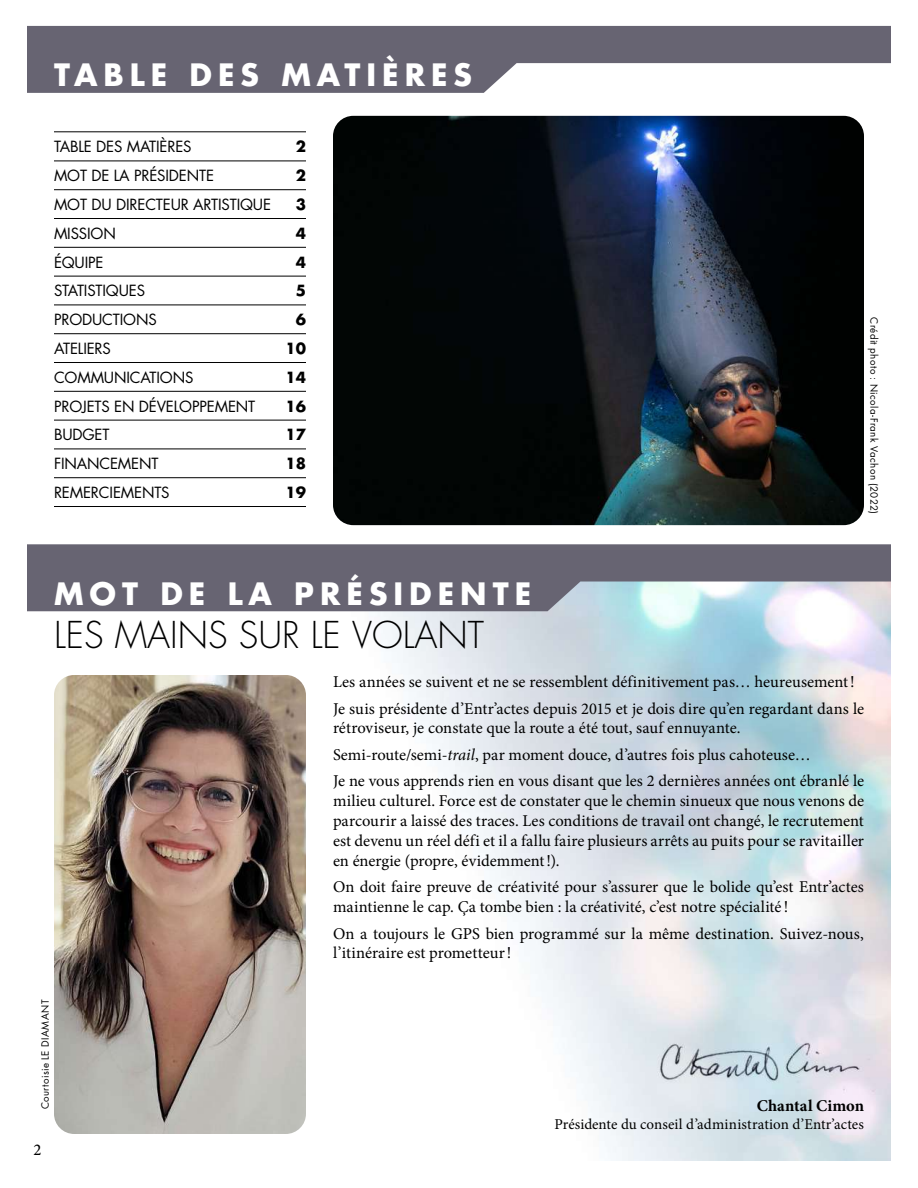
<style>
.page{position:relative;width:918px;height:1188px;background:#fff}
.page>*{position:absolute;margin:0;border:0;box-sizing:border-box;transform-origin:0 0}
.t1{font:300 36px "Futura Std";color:#000}
.t2{font:700 30px "Futura Std";letter-spacing:.2em;color:#fff}
.t3{font:16.5px/19.8px "Minion Pro";color:#000}
.t4{font:700 16.5px "Minion Pro";letter-spacing:.005em;color:#000}
.t5{font:500 16.5px "Minion Pro";color:#000}
.t6{font:15px "Futura Std";letter-spacing:-.01em;color:#000}
.t7{font:15px "Minion Pro";letter-spacing:.005em;color:#000}
.t8{font:700 15px "Futura Std";letter-spacing:-.01em;color:#000}
.t9{font:9.75px "Futura Std";letter-spacing:.04em;color:#000}
.s1{font-style:italic}
</style>
<div class="page">
<img style="left:311px;top:611px;width:580px;height:550px">
<svg style="left:27px;top:544px;width:864px;height:67px;background:#7a7a87"></svg>
<svg style="left:27px;top:26px;width:864px;height:67px;fill:#676472"></svg>
<img style="left:333px;top:116px;width:531px;height:409px">
<img style="left:54px;top:675px;width:252px;height:459px">
<hr style="left:54px;top:131px;width:252px;height:1px;background:#000">
<hr style="left:54px;top:161px;width:252px;height:1px;background:#000">
<hr style="left:54px;top:189px;width:252px;height:1px;background:#000">
<hr style="left:54px;top:218px;width:252px;height:1px;background:#000">
<hr style="left:54px;top:247px;width:252px;height:1px;background:#000">
<hr style="left:54px;top:276px;width:252px;height:1px;background:#000">
<hr style="left:54px;top:305px;width:252px;height:1px;background:#000">
<hr style="left:54px;top:333px;width:252px;height:1px;background:#000">
<hr style="left:54px;top:362px;width:252px;height:1px;background:#000">
<hr style="left:54px;top:391px;width:252px;height:1px;background:#000">
<hr style="left:54px;top:420px;width:252px;height:1px;background:#000">
<hr style="left:54px;top:449px;width:252px;height:1px;background:#000">
<hr style="left:54px;top:477px;width:252px;height:1px;background:#000">
<hr style="left:54px;top:506px;width:252px;height:1px;background:#000">
<h2 class="t2" style="left:54px;top:55px;width:420px">TABLE DES MATIÈRES</h2>
<p class="t6" style="left:54px;top:137px;width:139px">TABLE DES MATIÈRES</p>
<p class="t8" style="left:296px;top:137px;width:12px">2</p>
<p class="t6" style="left:54px;top:166px;width:162px">MOT DE LA PRÉSIDENTE</p>
<p class="t8" style="left:296px;top:166px;width:12px">2</p>
<p class="t6" style="left:54px;top:195px;width:219px">MOT DU DIRECTEUR ARTISTIQUE</p>
<p class="t8" style="left:296px;top:194px;width:12px">3</p>
<p class="t6" style="left:54px;top:224px;width:63px">MISSION</p>
<p class="t8" style="left:296px;top:223px;width:12px">4</p>
<p class="t6" style="left:54px;top:253px;width:51px">ÉQUIPE</p>
<p class="t8" style="left:296px;top:252px;width:12px">4</p>
<p class="t6" style="left:54px;top:281px;width:93px">STATISTIQUES</p>
<p class="t8" style="left:296px;top:281px;width:12px">5</p>
<p class="t6" style="left:54px;top:310px;width:104px">PRODUCTIONS</p>
<p class="t8" style="left:296px;top:310px;width:12px">6</p>
<p class="t6" style="left:54px;top:339px;width:59px">ATELIERS</p>
<p class="t8" style="left:286px;top:338px;width:22px">10</p>
<p class="t6" style="left:54px;top:368px;width:141px">COMMUNICATIONS</p>
<p class="t8" style="left:286px;top:367px;width:22px">14</p>
<p class="t6" style="left:54px;top:397px;width:203px">PROJETS EN DÉVELOPPEMENT</p>
<p class="t8" style="left:286px;top:396px;width:22px">16</p>
<p class="t6" style="left:54px;top:425px;width:57px">BUDGET</p>
<p class="t8" style="left:286px;top:425px;width:22px">17</p>
<p class="t6" style="left:54px;top:454px;width:106px">FINANCEMENT</p>
<p class="t8" style="left:286px;top:454px;width:22px">18</p>
<p class="t6" style="left:54px;top:483px;width:117px">REMERCIEMENTS</p>
<p class="t8" style="left:286px;top:482px;width:22px">19</p>
<h2 class="t2" style="left:54px;top:574px;width:479px">MOT DE LA PRÉSIDENTE</h2>
<h1 class="t1" style="left:54px;top:613px;width:432px">LES MAINS SUR LE VOLANT</h1>
<p class="t9" style="left:880px;top:317px;width:198px;rotate:90deg">Crédit photo : Nicola-Frank Vachon (2022)</p>
<p class="t9" style="left:39px;top:1109px;width:111px;rotate:-90deg">Courtoisie LE DIAMANT</p>
<p class="t5" style="left:33px;top:1138px;width:9px">2</p>
<p class="t3" style="left:333px;top:669px;width:533px;line-height:26.5px">Les années se suivent et ne se ressemblent définitivement pas… heureusement!<br>Je suis présidente d’Entr’actes depuis 2015 et je dois dire qu’en regardant dans le</p>
<p class="t3" style="left:333px;top:715px;width:533px;line-height:26.5px">rétroviseur, je constate que la route a été tout, sauf ennuyante.<br>Semi-route/semi-<span class="s1">trail</span>, par moment douce, d’autres fois plus cahoteuse…<br>Je ne vous apprends rien en vous disant que les 2 dernières années ont ébranlé le</p>
<p class="t3" style="left:333px;top:791px;width:533px;text-align:justify">milieu culturel. Force est de constater que le chemin sinueux que nous venons de parcourir a laissé des traces. Les conditions de travail ont changé, le recrutement est devenu un réel défi et il a fallu faire plusieurs arrêts au puits pour se ravitailler en énergie (propre, évidemment!).</p>
<p class="t3" style="left:333px;top:877px;width:532px">On doit faire preuve de créativité pour s’assurer que le bolide qu’est Entr’actes maintienne le cap. Ça tombe bien : la créativité, c’est notre spécialité !</p>
<p class="t3" style="left:333px;top:923px;width:532px">On a toujours le GPS bien programmé sur la même destination. Suivez-nous, l’itinéraire est prometteur!</p>
<p class="t4" style="left:757px;top:1094px;width:109px">Chantal Cimon</p>
<p class="t7" style="left:554px;top:1114px;width:311px">Présidente du conseil d’administration d’Entr’actes</p>
</div>
